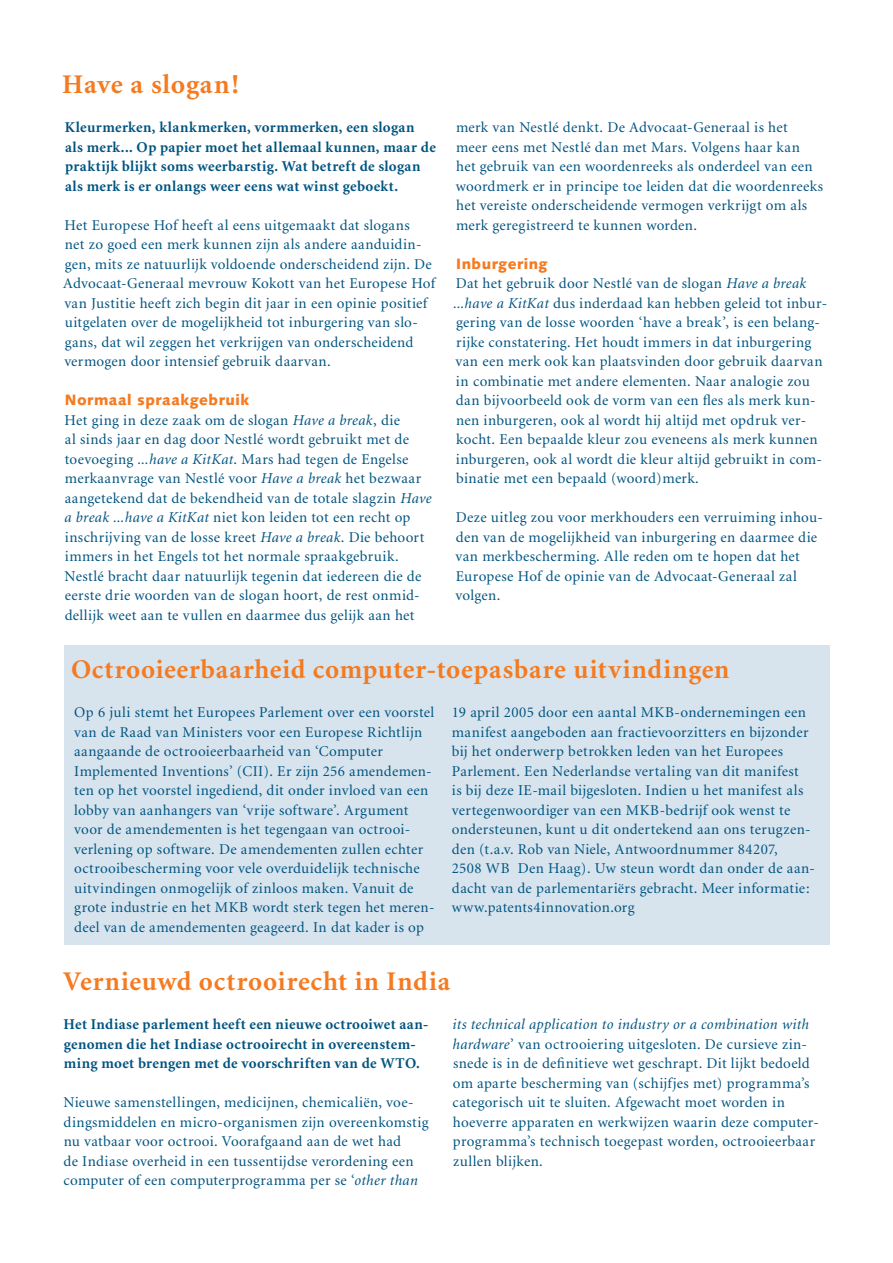
<style>
.page{position:relative;width:893px;height:1263px;background:#fff}
.page>*{position:absolute;margin:0;border:0;box-sizing:border-box;transform-origin:0 0}
.t1{font:700 27px "Minion";letter-spacing:.025em;color:#f47b21}
.t2{font:15px/19.5px "Minion";letter-spacing:.025em;color:#005480}
.t3{font:700 15px/19.5px "Minion";letter-spacing:.025em;color:#005480}
.t4{font:900 15px "Syntax";letter-spacing:.035em;color:#f47b21}
.s1{font-style:italic}
</style>
<div class="page">
<div style="left:64px;top:645px;width:766px;height:300px;background:#d7e4ee"></div>
<h1 class="t1" style="left:62px;top:71px;width:178px">Have a slogan!</h1>
<p class="t3" style="left:65px;top:118px;width:373px">Kleurmerken, klankmerken, vormmerken, een slogan als merk... Op papier moet het allemaal kunnen, maar de praktijk blijkt soms weerbarstig. Wat betreft de slogan als merk is er onlangs weer eens wat winst geboekt.</p>
<p class="t2" style="left:63px;top:216px;width:374px">Het Europese Hof heeft al eens uitgemaakt dat slogans<br>net zo goed een merk kunnen zijn als andere aanduidin&shy;gen, mits ze natuurlijk voldoende onderscheidend zijn. De Advocaat-Generaal mevrouw Kokott van het Europese Hof van Justitie heeft zich begin dit jaar in een opinie positief uitgelaten over de mogelijkheid tot inburgering van slo&shy;gans, dat wil zeggen het verkrijgen van onderscheidend vermogen door intensief gebruik daarvan.</p>
<p class="t4" style="left:65px;top:391px;width:186px">Normaal spraakgebruik</p>
<p class="t2" style="left:65px;top:411px;width:369px">Het ging in deze zaak om de slogan <span class="s1">Have a break</span>, die<br>al sinds jaar en dag door Nestlé wordt gebruikt met de toevoeging <span class="s1">...have a KitKat</span>. Mars had tegen de Engelse merkaanvrage van Nestlé voor <span class="s1">Have a break</span> het bezwaar aangetekend dat de bekendheid van de totale slagzin <span class="s1">Have a break ...have a KitKat</span> niet kon leiden tot een recht op inschrijving van de losse kreet <span class="s1">Have a break</span>. Die behoort immers in het Engels tot het normale spraakgebruik.<br>Nestlé bracht daar natuurlijk tegenin dat iedereen die de eerste drie woorden van de slogan hoort, de rest onmid&shy;dellijk weet aan te vullen en daarmee dus gelijk aan het</p>
<p class="t2" style="left:456px;top:118px;width:369px">merk van Nestlé denkt. De Advocaat-Generaal is het<br>meer eens met Nestlé dan met Mars. Volgens haar kan<br>het gebruik van een woordenreeks als onderdeel van een woordmerk er in principe toe leiden dat die woordenreeks het vereiste onderscheidende vermogen verkrijgt om als merk geregistreerd te kunnen worden.</p>
<p class="t4" style="left:456px;top:254px;width:93px">Inburgering</p>
<p class="t2" style="left:453px;top:274px;width:375px">Dat het gebruik door Nestlé van de slogan <span class="s1">Have a break ...have a KitKat</span> dus inderdaad kan hebben geleid tot inbur&shy;gering van de losse woorden ‘have a break’, is een belang&shy;rijke constatering. Het houdt immers in dat inburgering van een merk ook kan plaatsvinden door gebruik daarvan in combinatie met andere elementen. Naar analogie zou dan bijvoorbeeld ook de vorm van een fles als merk kun&shy;nen inburgeren, ook al wordt hij altijd met opdruk ver&shy;kocht. Een bepaalde kleur zou eveneens als merk kunnen inburgeren, ook al wordt die kleur altijd gebruikt in com&shy;binatie met een bepaald (woord)merk.</p>
<p class="t2" style="left:456px;top:508px;width:369px">Deze uitleg zou voor merkhouders een verruiming inhou&shy;den van de mogelijkheid van inburgering en daarmee die van merkbescherming. Alle reden om te hopen dat het Europese Hof de opinie van de Advocaat-Generaal zal volgen.</p>
<h1 class="t1" style="left:71px;top:656px;width:660px">Octrooieerbaarheid computer-toepasbare uitvindingen</h1>
<p class="t2" style="left:74px;top:703px;width:362px">Op 6 juli stemt het Europees Parlement over een voorstel van de Raad van Ministers voor een Europese Richtlijn aangaande de octrooieerbaarheid van ‘Computer Implemented Inventions’ (CII). Er zijn 256 amendemen&shy;ten op het voorstel ingediend, dit onder invloed van een lobby van aanhangers van ‘vrije software’. Argument voor de amendementen is het tegengaan van octrooi&shy;verlening op software. De amendementen zullen echter octrooibescherming voor vele overduidelijk technische uitvindingen onmogelijk of zinloos maken. Vanuit de grote industrie en het MKB wordt sterk tegen het meren&shy;deel van de amendementen geageerd. In dat kader is op</p>
<p class="t2" style="left:452px;top:703px;width:365px">19 april 2005 door een aantal MKB-ondernemingen een manifest aangeboden aan fractievoorzitters en bijzonder bij het onderwerp betrokken leden van het Europees Parlement. Een Nederlandse vertaling van dit manifest<br>is bij deze IE-mail bijgesloten. Indien u het manifest als vertegenwoordiger van een MKB-bedrijf ook wenst te ondersteunen, kunt u dit ondertekend aan ons terugzen&shy;den (t.a.v. Rob van Niele, Antwoordnummer 84207,<br>2508 WB Den Haag). Uw steun wordt dan onder de aan&shy;dacht van de parlementariërs gebracht. Meer informatie: www.patents4innovation.org</p>
<h1 class="t1" style="left:63px;top:968px;width:388px">Vernieuwd octrooirecht in India</h1>
<p class="t3" style="left:64px;top:1015px;width:366px">Het Indiase parlement heeft een nieuwe octrooiwet aan&shy;genomen die het Indiase octrooirecht in overeenstem&shy;ming moet brengen met de voorschriften van de WTO.</p>
<p class="t2" style="left:63px;top:1093px;width:367px">Nieuwe samenstellingen, medicijnen, chemicaliën, voe&shy;dingsmiddelen en micro-organismen zijn overeenkomstig nu vatbaar voor octrooi. Voorafgaand aan de wet had<br>de Indiase overheid in een tussentijdse verordening een computer of een computerprogramma per se ‘<span class="s1">other than</span></p>
<p class="t2" style="left:453px;top:1015px;width:368px"><span class="s1">its technical application to industry or a combination with hardware</span>’ van octrooiering uitgesloten. De cursieve zin&shy;snede is in de definitieve wet geschrapt. Dit lijkt bedoeld om aparte bescherming van (schijfjes met) programma’s categorisch uit te sluiten. Afgewacht moet worden in hoeverre apparaten en werkwijzen waarin deze computer&shy;programma’s technisch toegepast worden, octrooieerbaar zullen blijken.</p>
</div>
